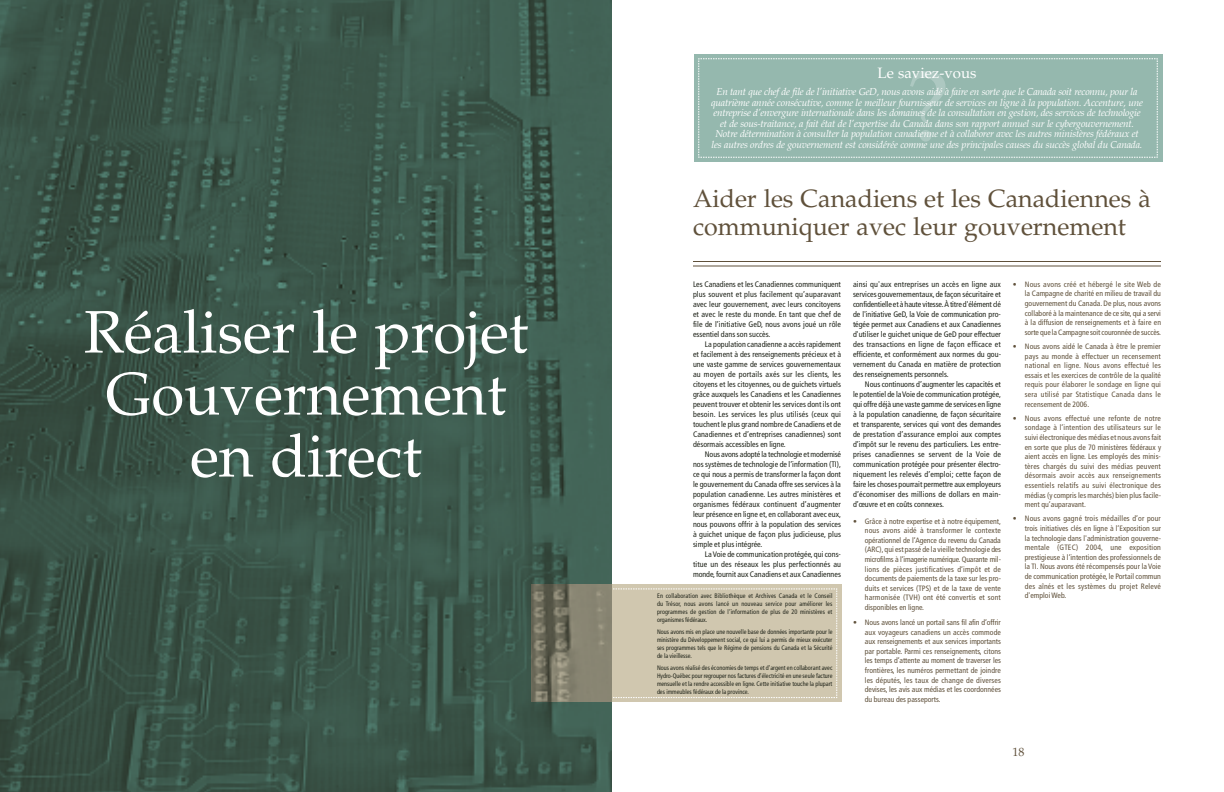
<style>
.page{position:relative;width:1224px;height:792px;background:#fff}
.page>*{position:absolute;margin:0;border:0;box-sizing:border-box;transform-origin:0 0}
.t1{font:101px "Palatino";color:#adc8c1}
.t2{font:60px/62px "Palatino";color:#fff;text-align:center}
.t3{font:25px/28px "Palatino";color:#60513b}
.t4{font:15px "Palatino";color:#fff}
.t5{font:12px "Palatino";color:#60513b}
.t6{font:italic 10px/10.5px "Palatino";letter-spacing:-.02em;color:#fff;text-align:center}
.t7{font:condensed 8px/10px "Frutiger";color:#20241a;text-align:justify}
.t8{font:condensed 7.8px/9.6px "Frutiger";color:#60513b;text-align:justify}
.t9{font:condensed 6.5px/7.8px "Frutiger";color:#20241a;text-align:justify;scale:.96 1}
</style>
<div class="page">
<div style="left:612px;top:585px;width:230px;height:117px;background:#d0c7af"></div>
<svg style="left:613px;top:588px;width:224px;height:110px"></svg>
<div style="left:694px;top:54px;width:468px;height:108px;background:#95b8ae"></div>
<svg style="left:698px;top:58px;width:460px;height:100px"></svg>
<hr style="left:693px;top:266px;width:468px;height:1px;background:#60513b">
<hr style="left:693px;top:261px;width:468px;height:1px;background:#60513b">
<img style="left:0;top:0;width:612px;height:792px">
<img style="left:531px;top:584px;width:81px;height:118px">
<h2 class="t2" style="left:84px;top:308px;width:446px">Réaliser le projet<br>Gouvernement en direct</h2>
<h3 class="t4" style="left:878px;top:67px;width:100px">Le saviez-vous</h3>
<p class="t6" style="left:711px;top:88px;width:433px">En tant que chef de file de l’initiative GeD, nous avons aidé à faire en sorte que le Canada soit reconnu, pour la quatrième année consécutive, comme le meilleur fournisseur de services en ligne à la population. Accenture, une entreprise d’envergure internationale dans les domaines de la consultation en gestion, des services de technologie et de sous-traitance, a fait état de l’expertise du Canada dans son rapport annuel sur le cybergouvernement.<br>Notre détermination à consulter la population canadienne et à collaborer avec les autres ministères fédéraux et les autres ordres de gouvernement est considérée comme une des principales causes du succès global du Canada.</p>
<h3 class="t3" style="left:693px;top:188px;width:459px">Aider les Canadiens et les Canadiennes à communiquer avec leur gouvernement</h3>
<h1 class="t1" style="left:906px;top:68px;width:46px">?</h1>
<p class="t7" style="left:693px;top:280px;width:150px">Les Canadiens et les Canadiennes communiquent plus souvent et plus facilement qu’auparavant avec leur gouvernement, avec leurs concitoyens et avec le reste du monde. En tant que chef de file de l’initiative GeD, nous avons joué un rôle essentiel dans son succès.</p>
<p class="t7" style="left:693px;top:340px;width:150px;text-indent:12px">La population canadienne a accès rapidement et facilement à des renseignements précieux et à une vaste gamme de services gouvernementaux au moyen de portails axés sur les clients, les citoyens et les citoyennes, ou de guichets virtuels grâce auxquels les Canadiens et les Canadiennes peuvent trouver et obtenir les services dont ils ont besoin. Les services les plus utilisés (ceux qui touchent le plus grand nombre de Canadiens et de Canadiennes et d’entreprises canadiennes) sont désormais accessibles en ligne.</p>
<p class="t7" style="left:693px;top:450px;width:150px;text-indent:12px">Nous avons adopté la technologie et modernisé nos systèmes de technologie de l’information (TI), ce qui nous a permis de transformer la façon dont le gouvernement du Canada offre ses services à la population canadienne. Les autres ministères et organismes fédéraux continuent d’augmenter leur présence en ligne et, en collaborant avec eux, nous pouvons offrir à la population des services à guichet unique de façon plus judicieuse, plus simple et plus intégrée.</p>
<p class="t7" style="left:693px;top:550px;width:150px;text-indent:12px">La Voie de communication protégée, qui cons&shy;titue un des réseaux les plus perfectionnés au monde,fournit aux Canadiens et aux Canadiennes</p>
<p class="t9" style="left:657px;top:593px;width:184px">En collaboration avec Bibliothèque et Archives Canada et le Conseil du Trésor, nous avons lancé un nouveau service pour améliorer les programmes de gestion de l’information de plus de 20 ministères et organismes fédéraux.</p>
<p class="t9" style="left:657px;top:629px;width:184px">Nous avons mis en place une nouvelle base de données importante pour le ministère du Développement social, ce qui lui a permis de mieux exécuter ses programmes tels que le Régime de pensions du Canada et la Sécurité de la vieillesse.</p>
<p class="t9" style="left:657px;top:665px;width:184px">Nous avons réalisé des économies de temps et d’argent en collaborant avec Hydro-Québec pour regrouper nos factures d’électricité en une seule facture mensuelle et la rendre accessible en ligne. Cette initiative touche la plupart des immeubles fédéraux de la province.</p>
<p class="t7" style="left:853px;top:280px;width:150px">ainsi qu'aux entreprises un accès en ligne aux services gouvernementaux, de façon sécuritaire et confidentielle et à haute vitesse.À titre d'élément clé de l'initiative GeD, la Voie de communication pro&shy;tégée permet aux Canadiens et aux Canadiennes d'utiliser le guichet unique de GeD pour effectuer des transactions en ligne de façon efficace et efficiente, et conformément aux normes du gou&shy;vernement du Canada en matière de protection des renseignements personnels.</p>
<p class="t7" style="left:853px;top:380px;width:150px;text-indent:12px">Nous continuons d’augmenter les capacités et le potentiel de la Voie de communication protégée, qui offre déjà une vaste gamme de services en ligne à la population canadienne, de façon sécuritaire et transparente, services qui vont des demandes de prestation d’assurance emploi aux comptes d’impôt sur le revenu des particuliers. Les entre&shy;prises canadiennes se servent de la Voie de communication protégée pour présenter électro&shy;niquement les relevés d’emploi; cette façon de faire les choses pourrait permettre aux employeurs d’économiser des millions de dollars en main&shy;d’œuvre et en coûts connexes.</p>
<p class="t8" style="left:865px;top:517px;width:138px;text-indent:-12px">• Grâce à notre expertise et à notre équipement, nous avons aidé à transformer le contexte opérationnel de l’Agence du revenu du Canada (ARC), qui est passé de la vieille technologie des microfilms à l’imagerie numérique. Quarante mil&shy;lions de pièces justificatives d’impôt et de documents de paiements de la taxe sur les pro&shy;duits et services (TPS) et de la taxe de vente harmonisée (TVH) ont été convertis et sont disponibles en ligne.</p>
<p class="t8" style="left:865px;top:618px;width:138px;text-indent:-12px">• Nous avons lancé un portail sans fil afin d’offrir aux voyageurs canadiens un accès commode aux renseignements et aux services importants par portable. Parmi ces renseignements, citons les temps d’attente au moment de traverser les frontières, les numéros permettant de joindre les députés, les taux de change de diverses devises, les avis aux médias et les coordonnées du bureau des passeports.</p>
<p class="t8" style="left:1025px;top:280px;width:138px;text-indent:-12px">• Nous avons créé et hébergé le site Web de la Campagne de charité en milieu de travail du gouvernement du Canada. De plus, nous avons collaboré à la maintenance de ce site, qui a servi à la diffusion de renseignements et à faire en sorte que la Campagne soit couronnée de succès.</p>
<p class="t8" style="left:1025px;top:342px;width:138px;text-indent:-12px">• Nous avons aidé le Canada à être le premier pays au monde à effectuer un recensement national en ligne. Nous avons effectué les essais et les exercices de contrôle de la qualité requis pour élaborer le sondage en ligne qui sera utilisé par Statistique Canada dans le recensement de 2006.</p>
<p class="t8" style="left:1025px;top:414px;width:138px;text-indent:-12px">• Nous avons effectué une refonte de notre sondage à l’intention des utilisateurs sur le suivi électronique des médias et nous avons fait en sorte que plus de 70 ministères fédéraux y aient accès en ligne. Les employés des minis&shy;tères chargés du suivi des médias peuvent désormais avoir accès aux renseignements essentiels relatifs au suivi électronique des médias (y compris les marchés) bien plus facile&shy;ment qu’auparavant.</p>
<p class="t8" style="left:1025px;top:515px;width:138px;text-indent:-12px">• Nous avons gagné trois médailles d’or pour trois initiatives clés en ligne à l’Exposition sur la technologie dans l'administration gouverne&shy;mentale (GTEC) 2004, une exposition prestigieuse à l’intention des professionnels de la TI. Nous avons été récompensés pour la Voie de communication protégée, le Portail commun des aînés et les systèmes du projet Relevé d'emploi Web.</p>
<h3 class="t5" style="left:1012px;top:747px;width:13px">18</h3>
</div>
